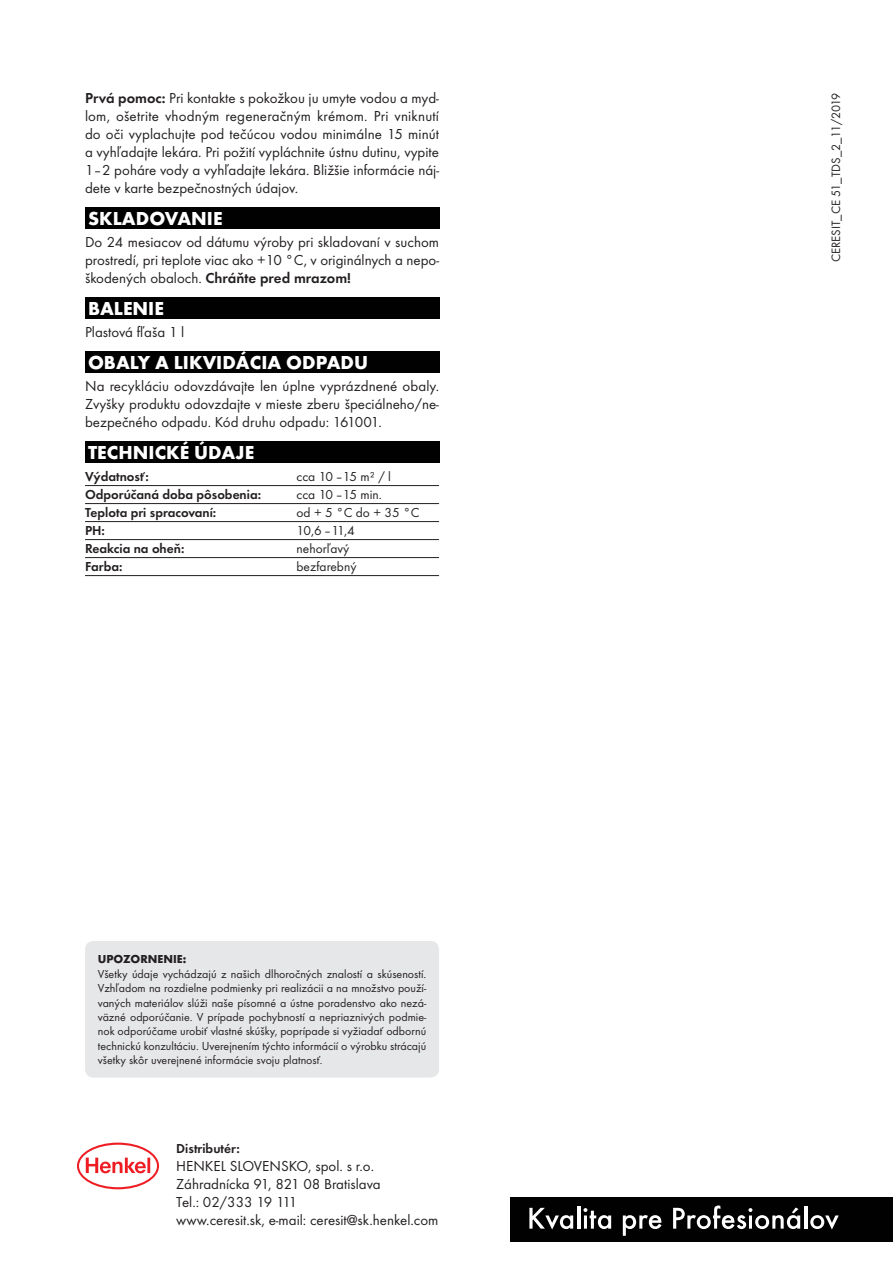
<style>
.page{position:relative;width:893px;height:1263px;background:#fff}
.page>*{position:absolute;margin:0;border:0;box-sizing:border-box;transform-origin:0 0}
.t1{font:700 19.5px "Futura TOT";color:#fff}
.t2{font:15px/18px "Futura TOT";color:#231f20;text-align:justify}
.t3{font:600 13.5px "Futura TOT";color:#231f20}
.t4{font:13.5px "Futura TOT";color:#231f20}
.t5{font:12.6px "Futura TOT";color:#231f20}
.t6{font:12px/14.4px "Futura TOT";color:#231f20;text-align:justify}
.t7{font:700 12px "Futura TOT";color:#231f20}
.s1{font-weight:600}
</style>
<div class="page">
<div style="left:510px;top:1197px;width:383px;height:44px;background:#010101"></div>
<svg style="left:529px;top:1208px;width:44px;height:21px"></svg>
<hr style="left:577px;top:1206px;width:3px;height:22px;background:#fff">
<svg style="left:583px;top:1208px;width:28px;height:21px"></svg>
<svg style="left:623px;top:1215px;width:38px;height:21px"></svg>
<svg style="left:673px;top:1205px;width:127px;height:24px"></svg>
<hr style="left:804px;top:1206px;width:3px;height:22px;background:#fff">
<svg style="left:810px;top:1215px;width:29px;height:14px"></svg>
<hr style="left:85px;top:485px;width:354px;height:1px;background:#231f20">
<hr style="left:85px;top:503px;width:354px;height:1px;background:#231f20">
<hr style="left:85px;top:521px;width:354px;height:1px;background:#231f20">
<hr style="left:85px;top:539px;width:354px;height:1px;background:#231f20">
<hr style="left:85px;top:557px;width:354px;height:1px;background:#231f20">
<hr style="left:85px;top:575px;width:354px;height:1px;background:#231f20">
<div style="left:85px;top:208px;width:354px;height:21px;background:#010101"></div>
<div style="left:85px;top:298px;width:354px;height:21px;background:#010101"></div>
<div style="left:85px;top:352px;width:354px;height:21px;background:#010101"></div>
<div style="left:85px;top:442px;width:354px;height:21px;background:#010101"></div>
<svg style="left:77px;top:1142px;width:82px;height:47px"></svg>
<div style="left:85px;top:941px;width:354px;height:136px;background:#e6e7e9;border-radius:9px"></div>
<p class="t2" style="left:85px;top:89px;width:356px"><span class="s1">Prvá pomoc:</span> Pri kontakte s pokožkou ju umyte vodou a myd&shy;lom, ošetrite vhodným regeneračným krémom. Pri vniknutí do oči vyplachujte pod tečúcou vodou minimálne 15 minút a vyhľadajte lekára. Pri požití vypláchnite ústnu dutinu, vypite 1–2 poháre vody a vyhľadajte lekára. Bližšie informácie náj&shy;dete v karte bezpečnostných údajov.</p>
<h1 class="t1" style="left:88px;top:206px;width:136px">SKLADOVANIE</h1>
<p class="t2" style="left:85px;top:233px;width:356px">Do 24 mesiacov od dátumu výroby pri skladovaní v suchom prostredí, pri teplote viac ako +10 °C, v originálnych a nepo&shy;škodených obaloch. <span class="s1">Chráňte pred mrazom!</span></p>
<h1 class="t1" style="left:88px;top:296px;width:77px">BALENIE</h1>
<p class="t2" style="left:85px;top:323px;width:101px">Plastová fľaša 1 l</p>
<h1 class="t1" style="left:88px;top:350px;width:282px">OBALY A LIKVIDÁCIA ODPADU</h1>
<p class="t2" style="left:85px;top:377px;width:356px">Na recykláciu odovzdávajte len úplne vyprázdnené obaly.<br>Zvyšky produktu odovzdajte v mieste zberu špeciálneho/ne&shy;bezpečného odpadu. Kód druhu odpadu: 161001.</p>
<h1 class="t1" style="left:88px;top:440px;width:168px">TECHNICKÉ ÚDAJE</h1>
<p class="t3" style="left:85px;top:468px;width:65px">Výdatnosť:</p>
<p class="t4" style="left:297px;top:468px;width:96px">cca 10 –15 m² / l</p>
<p class="t3" style="left:85px;top:486px;width:177px">Odporúčaná doba pôsobenia:</p>
<p class="t4" style="left:297px;top:486px;width:87px">cca 10 –15 min.</p>
<p class="t3" style="left:85px;top:504px;width:133px">Teplota pri spracovaní:</p>
<p class="t4" style="left:297px;top:504px;width:124px">od + 5 °C do + 35 °C</p>
<p class="t3" style="left:85px;top:522px;width:21px">PH:</p>
<p class="t4" style="left:297px;top:522px;width:60px">10,6 –11,4</p>
<p class="t3" style="left:85px;top:540px;width:101px">Reakcia na oheň:</p>
<p class="t4" style="left:297px;top:540px;width:54px">nehorľavý</p>
<p class="t3" style="left:85px;top:558px;width:39px">Farba:</p>
<p class="t4" style="left:297px;top:558px;width:62px">bezfarebný</p>
<p class="t7" style="left:98px;top:952px;width:90px">UPOZORNENIE:</p>
<p class="t6" style="left:98px;top:966px;width:330px">Všetky údaje vychádzajú z našich dlhoročných znalostí a skúseností.<br>Vzhľadom na rozdielne podmienky pri realizácii a na množstvo použí&shy;vaných materiálov slúži naše písomné a ústne poradenstvo ako nezá&shy;väzné odporúčanie. V prípade pochybností a nepriaznivých podmie&shy;nok odporúčame urobiť vlastné skúšky, poprípade si vyžiadať odbornú technickú konzultáciu. Uverejnením týchto informácií o výrobku strácajú všetky skôr uverejnené informácie svoju platnosť.</p>
<p class="t3" style="left:176px;top:1140px;width:65px">Distributér:</p>
<p class="t2" style="left:176px;top:1156px;width:264px;text-align:left">HENKEL SLOVENSKO, spol. s r.o.<br>Záhradnícka 91, 821 08 Bratislava<br>Tel.: 02/333 19 111<br>www.ceresit.sk, e-mail: ceresit@sk.henkel.com</p>
<p class="t5" style="left:828px;top:262px;width:171px;rotate:-90deg">CERESIT_CE 51_TDS_2_11/2019</p>
</div>
